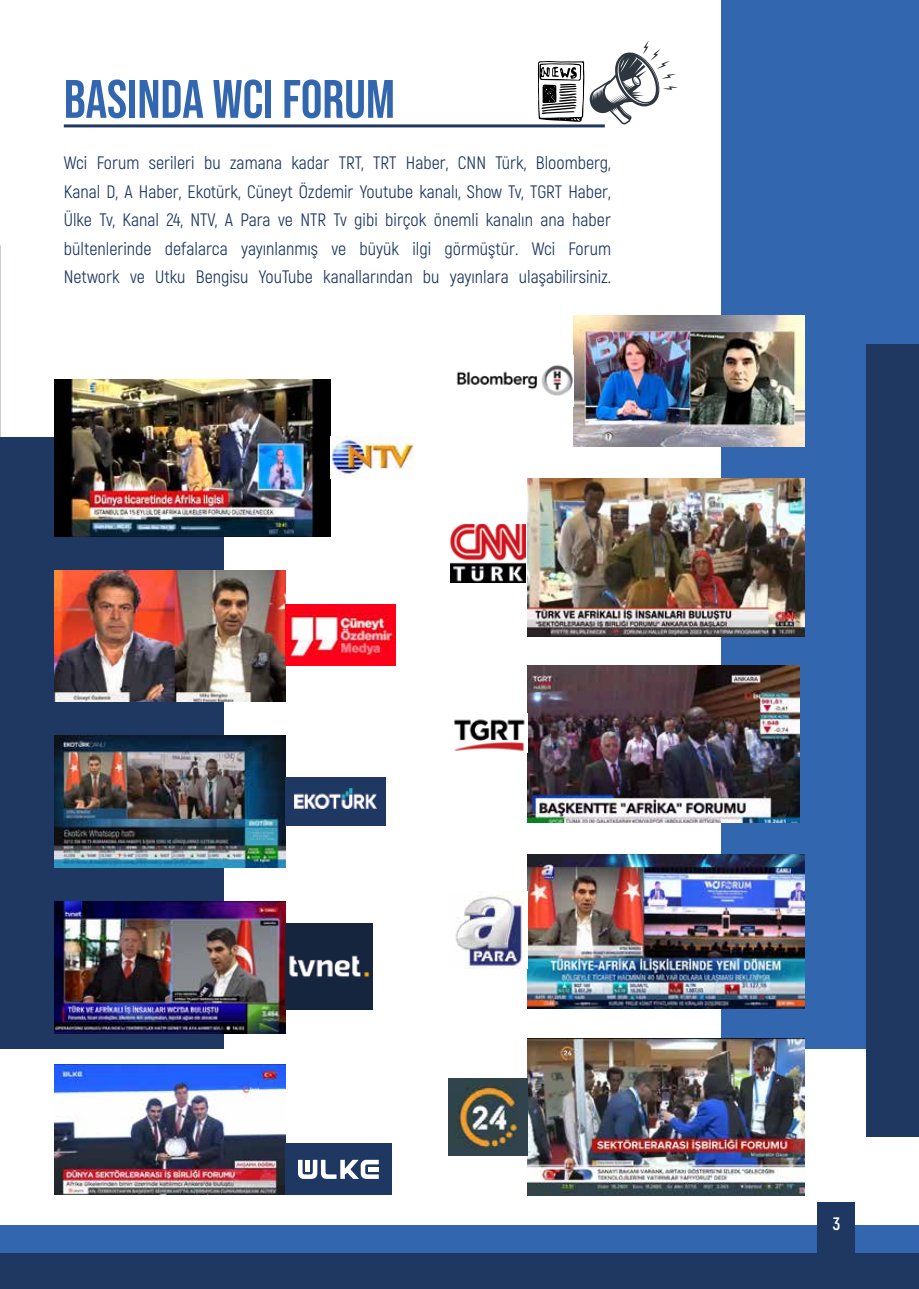
<style>
.page{position:relative;width:919px;height:1289px;background:#fff}
.page>*{position:absolute;margin:0;border:0;box-sizing:border-box;transform-origin:0 0}
.t1{font:700 54px "Bebas Neue Pro";color:#3266af}
.t2{font:18px/28.5px "Akrobat";color:#1e3862;text-align:justify}
.t3{font:700 18px "Akrobat";color:#fff}
</style>
<div class="page">
<div style="left:0;top:1225px;width:918px;height:28px;background:#3266af"></div>
<div style="left:0;top:1253px;width:918px;height:35px;background:#1e3862"></div>
<div style="left:817px;top:1202px;width:38px;height:69px;background:#1e3862"></div>
<hr style="left:64px;top:124px;width:540px;height:3px;background:#1e3862">
<div style="left:0;top:524px;width:223px;height:524px;background:#1e3862"></div>
<div style="left:0;top:437px;width:223px;height:93px;background:#1e3862"></div>
<div style="left:721px;top:0;width:197px;height:1048px;background:#3266af"></div>
<div style="left:866px;top:344px;width:52px;height:792px;background:#1e3862"></div>
<img style="left:527px;top:854px;width:277px;height:154px">
<img style="left:54px;top:735px;width:231px;height:132px">
<img style="left:527px;top:665px;width:272px;height:157px">
<img style="left:54px;top:901px;width:231px;height:131px">
<img style="left:54px;top:570px;width:231px;height:132px">
<img style="left:527px;top:1038px;width:277px;height:157px">
<img style="left:54px;top:1064px;width:231px;height:130px">
<img style="left:527px;top:479px;width:277px;height:157px">
<img style="left:54px;top:379px;width:276px;height:157px">
<img style="left:451px;top:524px;width:74px;height:58px">
<div style="left:285px;top:777px;width:100px;height:48px;background:#1f3862"></div>
<img style="left:294px;top:788px;width:82px;height:20px">
<img style="left:285px;top:923px;width:87px;height:86px">
<img style="left:448px;top:1078px;width:79px;height:77px">
<img style="left:454px;top:719px;width:71px;height:32px">
<div style="left:285px;top:1143px;width:106px;height:51px;background:#1f3862"></div>
<svg style="left:298px;top:1159px;width:81px;height:19px"></svg>
<div style="left:305px;top:1159px;width:5px;height:12px;background:#fff"></div>
<hr style="left:368px;top:1167px;width:11px;height:4px;background:#fff">
<img style="left:455px;top:892px;width:70px;height:76px">
<img style="left:285px;top:604px;width:110px;height:61px">
<svg style="left:538px;top:40px;width:140px;height:85px"></svg>
<img style="left:573px;top:315px;width:231px;height:132px">
<img style="left:456px;top:365px;width:117px;height:31px">
<img style="left:330px;top:436px;width:85px;height:41px">
<h1 class="t1" style="left:64px;top:68px;width:332px">BASINDA WCI FORUM</h1>
<p class="t2" style="left:64px;top:149px;width:548px">Wci Forum serileri bu zamana kadar TRT, TRT Haber, CNN Türk, Bloomberg, Kanal D, A Haber, Ekotürk, Cüneyt Özdemir Youtube kanalı, Show Tv, TGRT Haber, Ülke Tv, Kanal 24, NTV, A Para ve NTR Tv gibi birçok önemli kanalın ana haber bültenlerinde defalarca yayınlanmış ve büyük ilgi görmüştür. Wci Forum Network ve Utku Bengisu YouTube kanallarından bu yayınlara ulaşabilirsiniz.</p>
<p class="t3" style="left:832px;top:1212px;width:9px">3</p>
</div>
